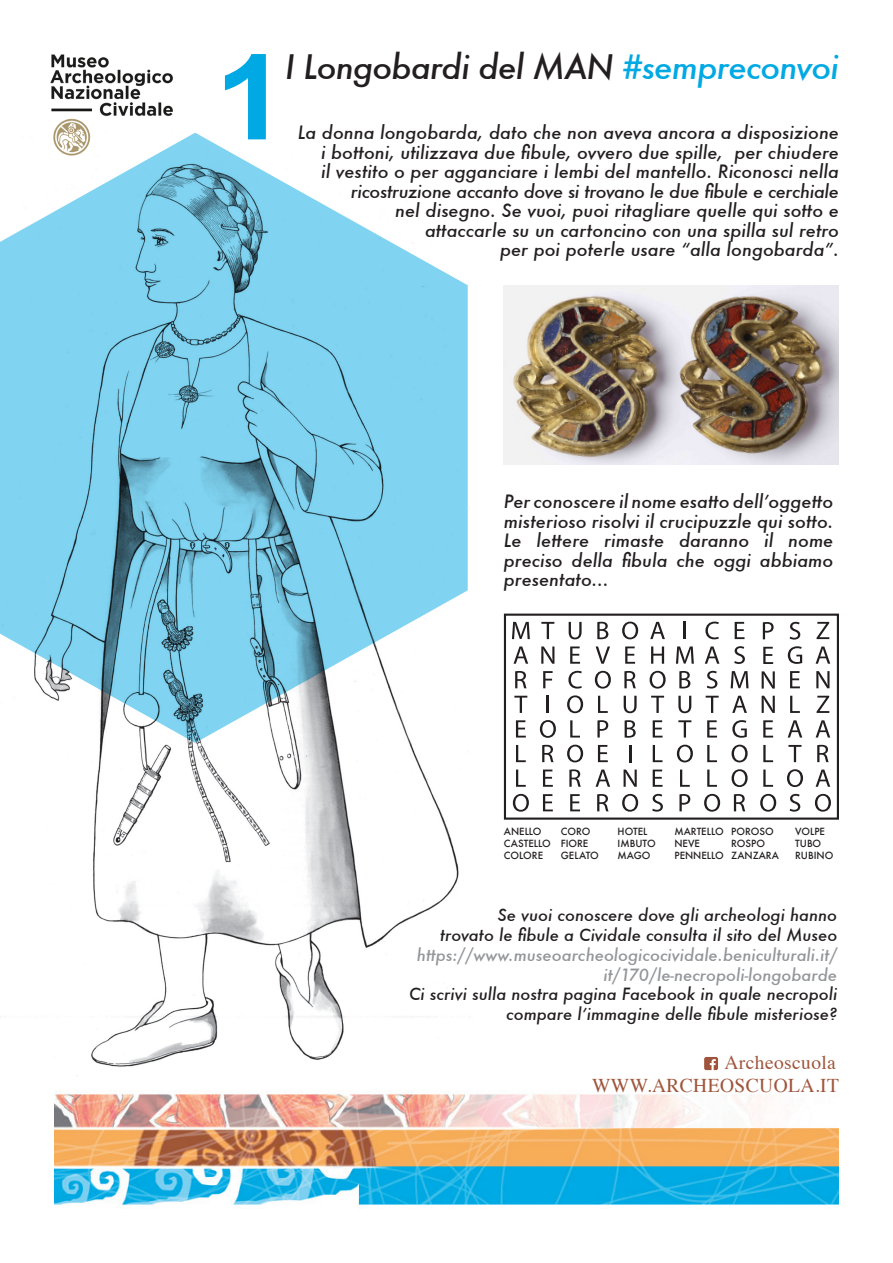
<style>
.page{position:relative;width:893px;height:1263px;background:#fff}
.page>*{position:absolute;margin:0;border:0;box-sizing:border-box;transform-origin:0 0}
.t1{font:700 118.65px "Arial";color:#00a9e3;scale:1.1 1}
.t2{font:italic 500 33px "Futura";letter-spacing:-.025em;color:#231f20}
.t3{font:19.5px "Times";letter-spacing:.02em;color:#9f553c}
.t4{font:italic 500 18px/19.5px "Futura";color:#231f20;text-align:justify}
.t5{font:italic 500 16.5px/19.8px "Futura";color:#939598;text-align:right}
.t6{font:italic 500 16.5px/19.8px "Futura";color:#231f20;text-align:right}
.t7{font:500 9.6px "Futura";color:#231f20}
.s1{color:#00a9e3}
.s2{color:#231f20}
</style>
<div class="page">
<img style="left:50px;top:54px;width:123px;height:74px">
<img style="left:53px;top:128px;width:406px;height:963px">
<img style="left:54px;top:1091px;width:785px;height:117px">
<svg style="left:0;top:133px;width:468px;height:610px;fill:#80d4f1"></svg>
<img style="left:504px;top:286px;width:335px;height:178px">
<svg style="left:512px;top:622px;width:18px;height:17px"></svg>
<svg style="left:541px;top:622px;width:13px;height:17px"></svg>
<svg style="left:569px;top:622px;width:13px;height:17px"></svg>
<svg style="left:597px;top:622px;width:11px;height:17px"></svg>
<svg style="left:622px;top:622px;width:16px;height:17px"></svg>
<svg style="left:650px;top:622px;width:15px;height:17px"></svg>
<svg style="left:684px;top:622px;width:2px;height:17px"></svg>
<svg style="left:705px;top:622px;width:14px;height:17px"></svg>
<svg style="left:735px;top:622px;width:9px;height:17px"></svg>
<svg style="left:763px;top:622px;width:11px;height:17px"></svg>
<svg style="left:790px;top:622px;width:10px;height:17px"></svg>
<svg style="left:816px;top:622px;width:13px;height:17px"></svg>
<svg style="left:513px;top:646px;width:15px;height:18px"></svg>
<svg style="left:541px;top:646px;width:13px;height:18px"></svg>
<svg style="left:570px;top:646px;width:10px;height:18px"></svg>
<svg style="left:596px;top:646px;width:14px;height:18px"></svg>
<svg style="left:625px;top:646px;width:10px;height:18px"></svg>
<svg style="left:651px;top:646px;width:13px;height:18px"></svg>
<svg style="left:676px;top:646px;width:18px;height:18px"></svg>
<svg style="left:705px;top:646px;width:14px;height:18px"></svg>
<svg style="left:734px;top:646px;width:11px;height:18px"></svg>
<svg style="left:763px;top:647px;width:10px;height:17px"></svg>
<svg style="left:788px;top:646px;width:14px;height:18px"></svg>
<svg style="left:816px;top:646px;width:14px;height:18px"></svg>
<svg style="left:515px;top:671px;width:12px;height:17px"></svg>
<svg style="left:543px;top:671px;width:10px;height:17px"></svg>
<svg style="left:568px;top:671px;width:14px;height:17px"></svg>
<svg style="left:595px;top:671px;width:16px;height:18px"></svg>
<svg style="left:624px;top:671px;width:12px;height:17px"></svg>
<svg style="left:650px;top:671px;width:16px;height:18px"></svg>
<svg style="left:679px;top:671px;width:11px;height:17px"></svg>
<svg style="left:707px;top:671px;width:10px;height:17px"></svg>
<svg style="left:731px;top:671px;width:17px;height:17px"></svg>
<svg style="left:762px;top:671px;width:13px;height:18px"></svg>
<svg style="left:790px;top:671px;width:10px;height:17px"></svg>
<svg style="left:816px;top:671px;width:13px;height:17px"></svg>
<svg style="left:514px;top:696px;width:13px;height:17px"></svg>
<svg style="left:547px;top:696px;width:2px;height:17px"></svg>
<svg style="left:567px;top:695px;width:16px;height:18px"></svg>
<svg style="left:598px;top:696px;width:10px;height:17px"></svg>
<svg style="left:624px;top:696px;width:13px;height:17px"></svg>
<svg style="left:651px;top:696px;width:13px;height:17px"></svg>
<svg style="left:678px;top:696px;width:13px;height:17px"></svg>
<svg style="left:706px;top:696px;width:13px;height:17px"></svg>
<svg style="left:732px;top:696px;width:15px;height:17px"></svg>
<svg style="left:762px;top:696px;width:13px;height:17px"></svg>
<svg style="left:790px;top:696px;width:10px;height:17px"></svg>
<svg style="left:816px;top:696px;width:13px;height:17px"></svg>
<svg style="left:516px;top:720px;width:10px;height:17px"></svg>
<svg style="left:540px;top:720px;width:16px;height:18px"></svg>
<svg style="left:570px;top:720px;width:10px;height:17px"></svg>
<svg style="left:597px;top:720px;width:11px;height:17px"></svg>
<svg style="left:625px;top:720px;width:11px;height:18px"></svg>
<svg style="left:653px;top:720px;width:9px;height:17px"></svg>
<svg style="left:678px;top:720px;width:13px;height:17px"></svg>
<svg style="left:707px;top:720px;width:10px;height:17px"></svg>
<svg style="left:732px;top:720px;width:15px;height:18px"></svg>
<svg style="left:763px;top:720px;width:10px;height:17px"></svg>
<svg style="left:788px;top:720px;width:14px;height:17px"></svg>
<svg style="left:816px;top:720px;width:14px;height:17px"></svg>
<svg style="left:516px;top:745px;width:10px;height:17px"></svg>
<svg style="left:542px;top:745px;width:12px;height:17px"></svg>
<svg style="left:567px;top:745px;width:16px;height:17px"></svg>
<svg style="left:598px;top:745px;width:10px;height:17px"></svg>
<svg style="left:629px;top:745px;width:2px;height:17px"></svg>
<svg style="left:653px;top:745px;width:9px;height:17px"></svg>
<svg style="left:677px;top:745px;width:16px;height:17px"></svg>
<svg style="left:707px;top:745px;width:10px;height:17px"></svg>
<svg style="left:732px;top:745px;width:16px;height:17px"></svg>
<svg style="left:763px;top:745px;width:10px;height:17px"></svg>
<svg style="left:788px;top:745px;width:13px;height:17px"></svg>
<svg style="left:817px;top:745px;width:12px;height:17px"></svg>
<svg style="left:516px;top:769px;width:10px;height:18px"></svg>
<svg style="left:543px;top:769px;width:10px;height:18px"></svg>
<svg style="left:569px;top:769px;width:12px;height:18px"></svg>
<svg style="left:595px;top:769px;width:15px;height:18px"></svg>
<svg style="left:624px;top:769px;width:13px;height:18px"></svg>
<svg style="left:653px;top:769px;width:9px;height:18px"></svg>
<svg style="left:680px;top:769px;width:10px;height:18px"></svg>
<svg style="left:707px;top:769px;width:10px;height:18px"></svg>
<svg style="left:732px;top:769px;width:16px;height:18px"></svg>
<svg style="left:763px;top:769px;width:10px;height:18px"></svg>
<svg style="left:787px;top:769px;width:16px;height:18px"></svg>
<svg style="left:816px;top:769px;width:14px;height:18px"></svg>
<svg style="left:513px;top:794px;width:16px;height:18px"></svg>
<svg style="left:543px;top:794px;width:10px;height:17px"></svg>
<svg style="left:570px;top:794px;width:10px;height:17px"></svg>
<svg style="left:597px;top:794px;width:12px;height:17px"></svg>
<svg style="left:622px;top:794px;width:16px;height:18px"></svg>
<svg style="left:652px;top:794px;width:11px;height:18px"></svg>
<svg style="left:679px;top:794px;width:11px;height:17px"></svg>
<svg style="left:704px;top:794px;width:16px;height:18px"></svg>
<svg style="left:734px;top:794px;width:11px;height:17px"></svg>
<svg style="left:760px;top:794px;width:16px;height:18px"></svg>
<svg style="left:790px;top:794px;width:10px;height:18px"></svg>
<svg style="left:815px;top:794px;width:16px;height:18px"></svg>
<div style="left:504px;top:614px;width:335px;height:206px;border:2px solid #231f20"></div>
<svg style="left:704px;top:1057px;width:14px;height:13px"></svg>
<p class="t1" style="left:215px;top:20px;width:67px">1</p>
<p class="t2" style="left:285px;top:44px;width:555px">I Longobardi del MAN <span class="s1">#sempreconvoi</span></p>
<p class="t4" style="left:298px;top:123px;width:543px;text-align:right">La donna longobarda, dato che non aveva ancora a disposizione i bottoni, utilizzava due fibule, ovvero due spille, per chiudere<br>il vestito o per agganciare i lembi del mantello. Riconosci nella ricostruzione accanto dove si trovano le due fibule e cerchiale<br>nel disegno. Se vuoi, puoi ritagliare quelle qui sotto e<br>attaccarle su un cartoncino con una spilla sul retro<br>per poi poterle usare “alla longobarda”.</p>
<p class="t4" style="left:504px;top:491px;width:331px">Per conoscere il nome esatto dell’oggetto misterioso risolvi il crucipuzzle qui sotto.<br>Le lettere rimaste daranno il nome preciso della fibula che oggi abbiamo presentato...</p>
<p class="t7" style="left:504px;top:825px;width:39px">ANELLO</p>
<p class="t7" style="left:504px;top:837px;width:48px">CASTELLO</p>
<p class="t7" style="left:504px;top:848px;width:41px">COLORE</p>
<p class="t7" style="left:561px;top:825px;width:31px">CORO</p>
<p class="t7" style="left:561px;top:837px;width:29px">FIORE</p>
<p class="t7" style="left:561px;top:848px;width:40px">GELATO</p>
<p class="t7" style="left:618px;top:825px;width:31px">HOTEL</p>
<p class="t7" style="left:618px;top:837px;width:40px">IMBUTO</p>
<p class="t7" style="left:618px;top:848px;width:34px">MAGO</p>
<p class="t7" style="left:674px;top:825px;width:51px">MARTELLO</p>
<p class="t7" style="left:674px;top:837px;width:27px">NEVE</p>
<p class="t7" style="left:674px;top:848px;width:51px">PENNELLO</p>
<p class="t7" style="left:731px;top:825px;width:44px">POROSO</p>
<p class="t7" style="left:731px;top:837px;width:35px">ROSPO</p>
<p class="t7" style="left:731px;top:848px;width:49px">ZANZARA</p>
<p class="t7" style="left:795px;top:825px;width:31px">VOLPE</p>
<p class="t7" style="left:795px;top:837px;width:28px">TUBO</p>
<p class="t7" style="left:795px;top:848px;width:40px">RUBINO</p>
<p class="t5" style="left:417px;top:905px;width:422px"><span class="s2">Se vuoi conoscere dove gli archeologi hanno<br>trovato le fibule a Cividale consulta il sito del Museo </span>https://www.museoarcheologicocividale.beniculturali.it/ it/170/le-necropoli-longobarde</p>
<p class="t6" style="left:409px;top:984px;width:430px">Ci scrivi sulla nostra pagina Facebook in quale necropoli compare l’immagine delle fibule misteriose?</p>
<p class="t3" style="left:724px;top:1044px;width:113px">Archeoscuola</p>
<p class="t3" style="left:592px;top:1067px;width:248px">WWW.ARCHEOSCUOLA.IT</p>
</div>
